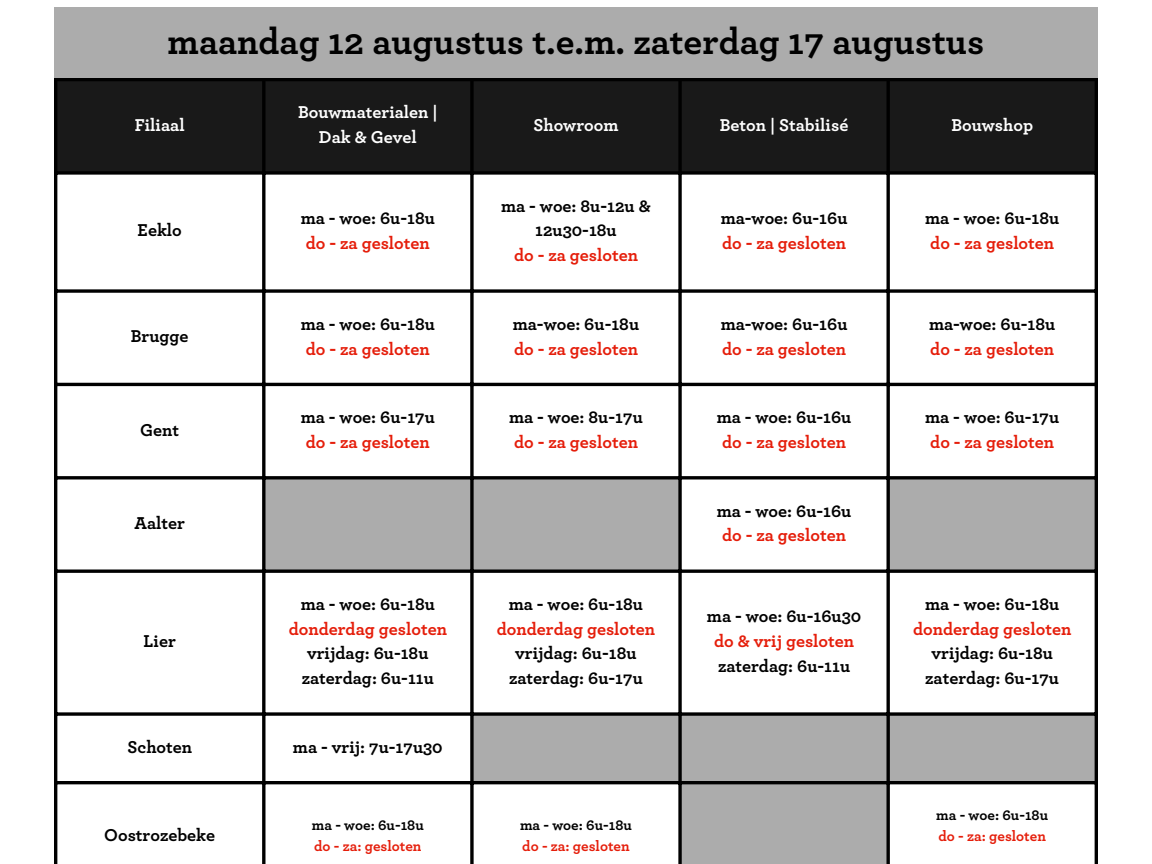
<style>
.page{position:relative;width:1152px;height:864px;background:#fff}
.page>*{position:absolute;margin:0;border:0;box-sizing:border-box;transform-origin:0 0}
.t1{font:700 37.5px "Archer";color:#000}
.t2{font:700 18px/24.8px "Archer";color:#000;text-align:center}
.t3{font:700 18px "Archer";color:#e51e0b}
.t4{font:700 18px/24.8px "Archer";color:#fff;text-align:center}
.t5{font:700 15px "Archer";color:#e51e0b}
.t6{font:700 15px "Archer";color:#000}
</style>
<div class="page">
<div style="left:57px;top:81px;width:1038px;height:90px;background:#191919"></div>
<svg style="left:266px;top:479px;width:829px;height:384px"></svg>
<hr style="left:54px;top:81px;width:3px;height:783px;background:#000">
<svg style="left:262px;top:81px;width:4px;height:782px;fill:#000"></svg>
<svg style="left:470px;top:81px;width:4px;height:782px;fill:#000"></svg>
<svg style="left:678px;top:81px;width:4px;height:782px;fill:#000"></svg>
<svg style="left:886px;top:81px;width:4px;height:782px;fill:#000"></svg>
<hr style="left:1095px;top:81px;width:3px;height:783px;background:#000">
<hr style="left:54px;top:78px;width:1044px;height:3px;background:#000">
<svg style="left:57px;top:171px;width:1038px;height:4px;fill:#000"></svg>
<svg style="left:57px;top:289px;width:1038px;height:4px;fill:#000"></svg>
<hr style="left:54px;top:383px;width:1044px;height:3px;background:#000">
<hr style="left:54px;top:476px;width:1044px;height:3px;background:#000">
<svg style="left:57px;top:569px;width:1038px;height:4px;fill:#000"></svg>
<svg style="left:57px;top:712px;width:1038px;height:4px;fill:#000"></svg>
<hr style="left:54px;top:781px;width:1044px;height:3px;background:#000">
<hr style="left:54px;top:863px;width:1044px;height:1px;background:#000">
<div style="left:54px;top:8px;width:1044px;height:70px;background:#acacac"></div>
<p class="t1" style="left:168px;top:24px;width:818px">maandag 12 augustus t.e.m. zaterdag 17 augustus</p>
<h1 class="t4" style="left:135px;top:113px;width:51px">Filiaal</h1>
<p class="t2" style="left:138px;top:219px;width:46px">Eeklo</p>
<p class="t2" style="left:131px;top:324px;width:59px">Brugge</p>
<p class="t2" style="left:140px;top:418px;width:40px">Gent</p>
<p class="t2" style="left:134px;top:511px;width:52px">Aalter</p>
<p class="t2" style="left:144px;top:629px;width:34px">Lier</p>
<p class="t4" style="left:298px;top:101px;width:141px">Bouwmaterialen |<br>Dak &amp; Gevel</p>
<p class="t2" style="left:301px;top:206px;width:136px">ma - woe: 6u-18u</p>
<p class="t3" style="left:306px;top:234px;width:125px">do - za gesloten</p>
<p class="t2" style="left:301px;top:312px;width:136px">ma - woe: 6u-18u</p>
<p class="t3" style="left:306px;top:340px;width:125px">do - za gesloten</p>
<p class="t2" style="left:301px;top:405px;width:136px">ma - woe: 6u-17u</p>
<p class="t3" style="left:306px;top:434px;width:125px">do - za gesloten</p>
<p class="t2" style="left:301px;top:592px;width:136px">ma - woe: 6u-18u</p>
<p class="t3" style="left:289px;top:620px;width:160px">donderdag gesloten</p>
<p class="t2" style="left:307px;top:642px;width:123px">vrijdag: 6u-18u</p>
<p class="t2" style="left:302px;top:666px;width:134px">zaterdag: 6u-11u</p>
<p class="t2" style="left:127px;top:735px;width:66px">Schoten</p>
<p class="t2" style="left:293px;top:735px;width:151px">ma - vrij: 7u-17u30</p>
<p class="t2" style="left:104px;top:823px;width:112px">Oostrozebeke</p>
<p class="t6" style="left:312px;top:818px;width:113px">ma - woe: 6u-18u</p>
<p class="t5" style="left:314px;top:839px;width:109px">do - za: gesloten</p>
<p class="t4" style="left:533px;top:113px;width:86px">Showroom</p>
<p class="t4" style="left:720px;top:113px;width:130px">Beton | Stabilisé</p>
<p class="t4" style="left:951px;top:113px;width:83px">Bouwshop</p>
<p class="t2" style="left:501px;top:194px;width:151px">ma - woe: 8u-12u &amp;<br>12u30-18u</p>
<p class="t3" style="left:514px;top:247px;width:125px">do - za gesloten</p>
<p class="t2" style="left:513px;top:312px;width:128px">ma-woe: 6u-18u</p>
<p class="t3" style="left:514px;top:340px;width:125px">do - za gesloten</p>
<p class="t2" style="left:509px;top:405px;width:135px">ma - woe: 8u-17u</p>
<p class="t3" style="left:514px;top:434px;width:125px">do - za gesloten</p>
<p class="t2" style="left:509px;top:592px;width:136px">ma - woe: 6u-18u</p>
<p class="t3" style="left:497px;top:620px;width:160px">donderdag gesloten</p>
<p class="t2" style="left:515px;top:642px;width:123px">vrijdag: 6u-18u</p>
<p class="t2" style="left:509px;top:666px;width:135px">zaterdag: 6u-17u</p>
<p class="t2" style="left:721px;top:206px;width:128px">ma-woe: 6u-16u</p>
<p class="t3" style="left:722px;top:234px;width:125px">do - za gesloten</p>
<p class="t2" style="left:721px;top:312px;width:128px">ma-woe: 6u-16u</p>
<p class="t3" style="left:722px;top:340px;width:125px">do - za gesloten</p>
<p class="t2" style="left:717px;top:405px;width:136px">ma - woe: 6u-16u</p>
<p class="t3" style="left:722px;top:434px;width:125px">do - za gesloten</p>
<p class="t2" style="left:717px;top:499px;width:136px">ma - woe: 6u-16u</p>
<p class="t3" style="left:722px;top:527px;width:125px">do - za gesloten</p>
<p class="t2" style="left:707px;top:605px;width:156px">ma - woe: 6u-16u30</p>
<p class="t3" style="left:714px;top:633px;width:142px">do &amp; vrij gesloten</p>
<p class="t2" style="left:718px;top:654px;width:134px">zaterdag: 6u-11u</p>
<p class="t6" style="left:520px;top:818px;width:113px">ma - woe: 6u-18u</p>
<p class="t5" style="left:522px;top:839px;width:109px">do - za: gesloten</p>
<p class="t2" style="left:925px;top:206px;width:136px">ma - woe: 6u-18u</p>
<p class="t3" style="left:930px;top:234px;width:125px">do - za gesloten</p>
<p class="t2" style="left:929px;top:312px;width:128px">ma-woe: 6u-18u</p>
<p class="t3" style="left:930px;top:340px;width:125px">do - za gesloten</p>
<p class="t2" style="left:925px;top:405px;width:136px">ma - woe: 6u-17u</p>
<p class="t3" style="left:930px;top:434px;width:125px">do - za gesloten</p>
<p class="t2" style="left:925px;top:592px;width:136px">ma - woe: 6u-18u</p>
<p class="t3" style="left:913px;top:620px;width:160px">donderdag gesloten</p>
<p class="t2" style="left:932px;top:642px;width:123px">vrijdag: 6u-18u</p>
<p class="t2" style="left:925px;top:666px;width:135px">zaterdag: 6u-17u</p>
<p class="t6" style="left:936px;top:808px;width:113px">ma - woe: 6u-18u</p>
<p class="t5" style="left:939px;top:829px;width:109px">do - za: gesloten</p>
</div>
